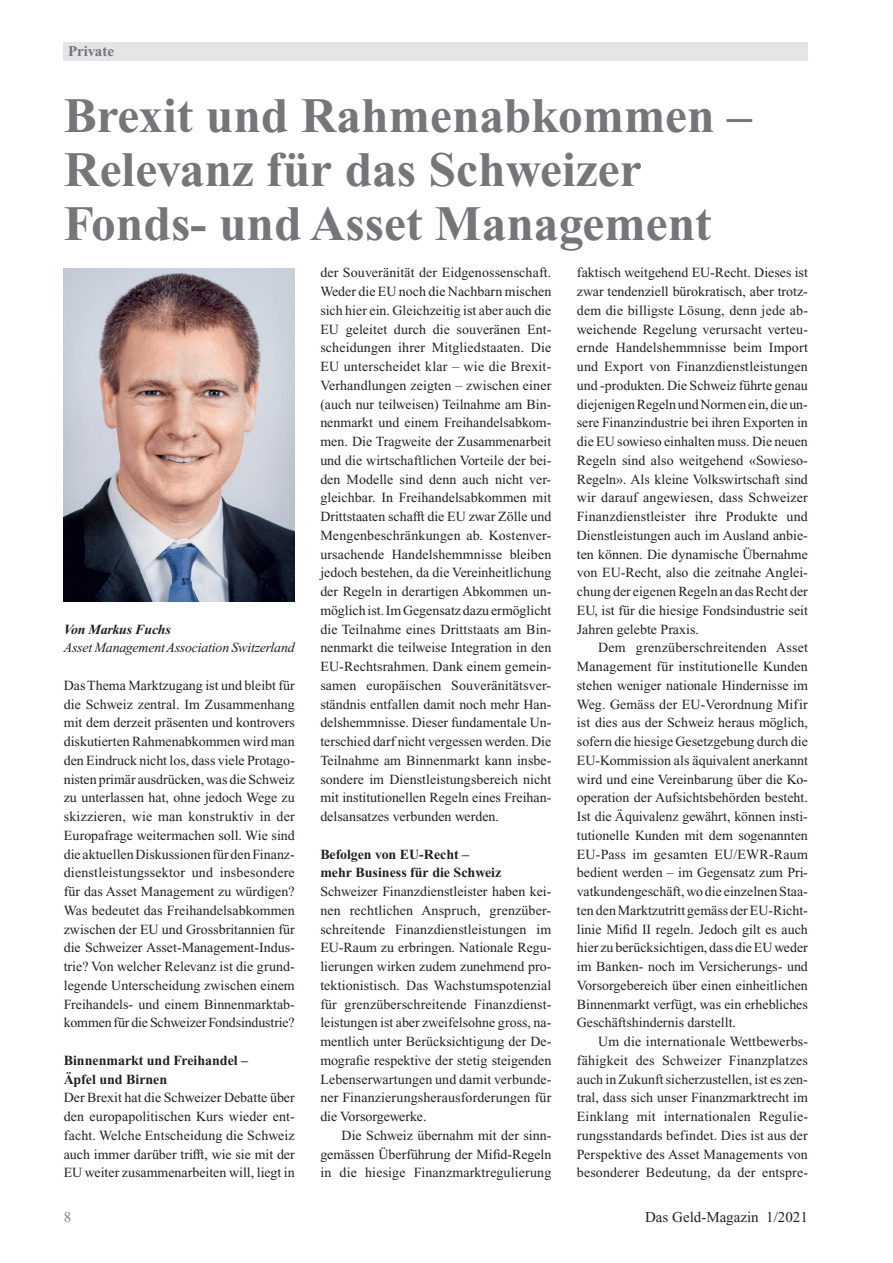
<style>
.page{position:relative;width:893px;height:1263px;background:#fff}
.page>*{position:absolute;margin:0;border:0;box-sizing:border-box;transform-origin:0 0}
.t1{font:700 49.5px/54px "Times New Roman PS Std";color:#757679}
.t2{font:15px "Times New Roman PS Std";color:#231f20}
.t3{font:700 15px "Times New Roman PS Std";color:#757679}
.t4{font:15px "Times New Roman PS Std";color:#808285}
.t5{font:13.95px/18.8px "Times New Roman PS Std";color:#231f20;text-align:justify}
.t6{font:700 13.95px/18.8px "Times New Roman PS Std";color:#231f20}
.t7{font:italic 13.95px "Times New Roman PS Std";letter-spacing:-.015em;color:#231f20}
.t8{font:italic 700 13.95px "Times New Roman PS Std";letter-spacing:-.015em;color:#231f20}
</style>
<div class="page">
<div style="left:64px;top:43px;width:744px;height:18px;background:#e4e5e7"></div>
<img style="left:64px;top:269px;width:231px;height:333px">
<p class="t3" style="left:68px;top:46px;width:48px">Private</p>
<h1 class="t1" style="left:64px;top:94px;width:689px">Brexit und Rahmenabkommen –<br>Relevanz für das Schweizer<br>Fonds- und Asset Management</h1>
<p class="t8" style="left:64px;top:624px;width:109px">Von Markus Fuchs</p>
<p class="t7" style="left:64px;top:643px;width:233px">Asset Management Association Switzerland</p>
<p class="t5" style="left:64px;top:677px;width:233px">Das Thema Marktzugang ist und bleibt für die Schweiz zentral. Im Zusammenhang mit dem derzeit präsenten und kontrovers diskutierten Rahmenabkommen wird man den Eindruck nicht los, dass viele Protago&shy;nisten primär ausdrücken, was die Schweiz zu unterlassen hat, ohne jedoch Wege zu skizzieren, wie man konstruktiv in der Europafrage weitermachen soll. Wie sind die aktuellen Diskussionen für den Finanz&shy;dienstleistungssektor und insbesondere für das Asset Management zu würdigen?<br>Was bedeutet das Freihandelsabkommen zwischen der EU und Grossbritannien für die Schweizer Asset-Management-Indus&shy;trie? Von welcher Relevanz ist die grund&shy;legende Unterscheidung zwischen einem Freihandels- und einem Binnenmarktab&shy;kommen für die Schweizer Fondsindustrie?</p>
<p class="t6" style="left:64px;top:1052px;width:186px">Binnenmarkt und Freihandel –<br>Äpfel und Birnen</p>
<p class="t5" style="left:64px;top:1090px;width:233px">Der Brexit hat die Schweizer Debatte über den europapolitischen Kurs wieder ent&shy;facht. Welche Entscheidung die Schweiz auch immer darüber trifft, wie sie mit der EU weiter zusammenarbeiten will, liegt in</p>
<p class="t5" style="left:320px;top:265px;width:233px">der Souveränität der Eidgenossenschaft.<br>Weder die EU noch die Nachbarn mischen sich hier ein. Gleichzeitig ist aber auch die EU geleitet durch die souveränen Ent&shy;scheidungen ihrer Mitgliedstaaten. Die EU unterscheidet klar – wie die Brexit-Verhandlungen zeigten – zwischen einer (auch nur teilweisen) Teilnahme am Bin&shy;nenmarkt und einem Freihandelsabkom&shy;men. Die Tragweite der Zusammenarbeit und die wirtschaftlichen Vorteile der bei&shy;den Modelle sind denn auch nicht ver&shy;gleichbar. In Freihandelsabkommen mit Drittstaaten schafft die EU zwar Zölle und Mengenbeschränkungen ab. Kostenver&shy;ursachende Handelshemmnisse bleiben jedoch bestehen, da die Vereinheitlichung der Regeln in derartigen Abkommen un&shy;möglich ist. Im Gegensatz dazu ermöglicht die Teilnahme eines Drittstaats am Bin&shy;nenmarkt die teilweise Integration in den EU-Rechtsrahmen. Dank einem gemein&shy;samen europäischen Souveränitätsver&shy;ständnis entfallen damit noch mehr Han&shy;delshemmnisse. Dieser fundamentale Un&shy;terschied darf nicht vergessen werden. Die Teilnahme am Binnenmarkt kann insbe&shy;sondere im Dienstleistungsbereich nicht mit institutionellen Regeln eines Freihan&shy;delsansatzes verbunden werden.</p>
<p class="t6" style="left:320px;top:846px;width:183px">Befolgen von EU-Recht – mehr Business für die Schweiz</p>
<p class="t5" style="left:320px;top:883px;width:233px">Schweizer Finanzdienstleister haben kei&shy;nen rechtlichen Anspruch, grenzüber&shy;schreitende Finanzdienstleistungen im EU-Raum zu erbringen. Nationale Regu&shy;lierungen wirken zudem zunehmend pro&shy;tektionistisch. Das Wachstumspotenzial für grenzüberschreitende Finanzdienst&shy;leistungen ist aber zweifelsohne gross, na&shy;mentlich unter Berücksichtigung der De&shy;mografie respektive der stetig steigenden Lebenserwartungen und damit verbunde&shy;ner Finanzierungsherausforderungen für die Vorsorgewerke.</p>
<p class="t5" style="left:320px;top:1127px;width:233px;text-indent:21px">Die Schweiz übernahm mit der sinn&shy;gemässen Überführung der Mifid-Regeln in die hiesige Finanzmarktregulierung</p>
<p class="t5" style="left:577px;top:265px;width:233px">faktisch weitgehend EU-Recht. Dieses ist zwar tendenziell bürokratisch, aber trotz&shy;dem die billigste Lösung, denn jede ab&shy;weichende Regelung verursacht verteu&shy;ernde Handelshemmnisse beim Import und Export von Finanzdienstleistungen und -produkten. Die Schweiz führte genau diejenigen Regeln und Normen ein, die un&shy;sere Finanzindustrie bei ihren Exporten in die EU sowieso einhalten muss. Die neuen Regeln sind also weitgehend «Sowieso-Regeln». Als kleine Volkswirtschaft sind wir darauf angewiesen, dass Schweizer Finanzdienstleister ihre Produkte und Dienstleistungen auch im Ausland anbie&shy;ten können. Die dynamische Übernahme von EU-Recht, also die zeitnahe Anglei&shy;chung der eigenen Regeln an das Recht der EU, ist für die hiesige Fondsindustrie seit Jahren gelebte Praxis.</p>
<p class="t5" style="left:577px;top:640px;width:233px;text-indent:21px">Dem grenzüberschreitenden Asset Management für institutionelle Kunden stehen weniger nationale Hindernisse im Weg. Gemäss der EU-Verordnung Mifir ist dies aus der Schweiz heraus möglich, sofern die hiesige Gesetzgebung durch die EU-Kommission als äquivalent anerkannt wird und eine Vereinbarung über die Ko&shy;operation der Aufsichtsbehörden besteht.<br>Ist die Äquivalenz gewährt, können insti&shy;tutionelle Kunden mit dem sogenannten EU-Pass im gesamten EU/EWR-Raum bedient werden – im Gegensatz zum Pri&shy;vatkundengeschäft, wo die einzelnen Staa&shy;ten den Marktzutritt gemäss der EU-Richt&shy;linie Mifid II regeln. Jedoch gilt es auch hier zu berücksichtigen, dass die EU weder im Banken- noch im Versicherungs- und Vorsorgebereich über einen einheitlichen Binnenmarkt verfügt, was ein erhebliches Geschäftshindernis darstellt.</p>
<p class="t5" style="left:577px;top:1033px;width:233px;text-indent:21px">Um die internationale Wettbewerbs&shy;fähigkeit des Schweizer Finanzplatzes auch in Zukunft sicherzustellen, ist es zen&shy;tral, dass sich unser Finanzmarktrecht im Einklang mit internationalen Regulie&shy;rungsstandards befindet. Dies ist aus der Perspektive des Asset Managements von besonderer Bedeutung, da der entspre-</p>
<p class="t4" style="left:64px;top:1212px;width:9px">8</p>
<p class="t2" style="left:645px;top:1212px;width:164px">Das Geld-Magazin 1/2021</p>
</div>
